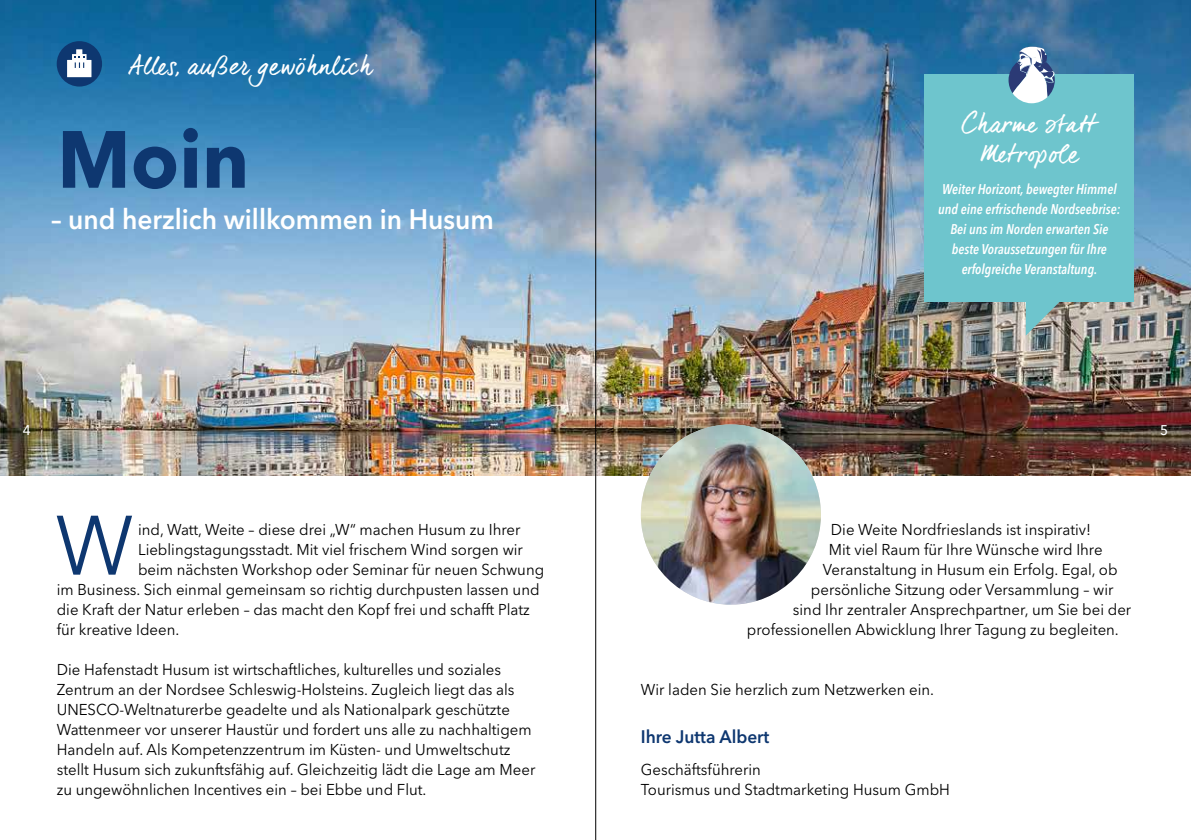
<style>
.page{position:relative;width:1191px;height:840px;background:#fff}
.page>*{position:absolute;margin:0;border:0;box-sizing:border-box;transform-origin:0 0}
.t1{font:83.2px "Avenir Next LT Pro";color:#0e3770;scale:.96 1}
.t2{font:700 80px "Avenir Next LT Pro";color:#0e3770;scale:.96 1}
.t3{font:600 28px "Avenir Next LT Pro";color:#fff;scale:.94 1}
.t4{font:25px/30px "dear Joe 6";color:#fff;text-align:center;scale:.96 1}
.t5{font:600 18px "Avenir Next LT Pro";color:#0e3770;scale:.96 1}
.t6{font:15.6px/20px "Avenir Next LT Pro";color:#000;scale:.96 1}
.t7{font:italic 600 condensed 14px/20px "Avenir Next LT Pro";color:#fff;text-align:center;scale:.96 1}
.t8{font:500 14px "Avenir Next LT Pro";color:#fff;scale:.96 1}
</style>
<div class="page">
<img style="left:596px;top:0;width:595px;height:475px">
<div style="left:924px;top:75px;width:210px;height:226px;background:#6ec5cd"></div>
<svg style="left:1025px;top:301px;width:34px;height:34px"></svg>
<svg style="left:1008px;top:46px;width:46px;height:57px"></svg>
<img style="left:0;top:0;width:596px;height:839px">
<img style="left:641px;top:424px;width:180px;height:180px;border-radius:90px">
<h3 class="t4" style="left:128px;top:50px;width:255px">Alles, außer gewöhnlich</h3>
<h2 class="t2" style="left:57px;top:110px;width:201px">Moin</h2>
<h3 class="t3" style="left:51px;top:202px;width:473px">– und herzlich willkommen in Husum</h3>
<h3 class="t4" style="left:961px;top:108px;width:143px">Charme statt<br>Metropole</h3>
<p class="t7" style="left:938px;top:179px;width:191px">Weiter Horizont, bewegter Himmel und eine erfrischende Nordseebrise:<br>Bei uns im Norden erwarten Sie beste Voraussetzungen für Ihre erfolgreiche Veranstaltung.</p>
<p class="t8" style="left:23px;top:421px;width:10px">4</p>
<p class="t8" style="left:1160px;top:421px;width:10px">5</p>
<h1 class="t1" style="left:56px;top:495px;width:82px">W</h1>
<p class="t6" style="left:138px;top:519px;width:400px">ind, Watt, Weite – diese drei „W“ machen Husum zu Ihrer</p>
<p class="t6" style="left:138px;top:539px;width:402px">Lieblingstagungsstadt. Mit viel frischem Wind sorgen wir</p>
<p class="t6" style="left:138px;top:559px;width:424px">beim nächsten Workshop oder Seminar für neuen Schwung</p>
<p class="t6" style="left:57px;top:579px;width:504px">im Business. Sich einmal gemeinsam so richtig durchpusten lassen und</p>
<p class="t6" style="left:57px;top:599px;width:494px">die Kraft der Natur erleben – das macht den Kopf frei und schafft Platz</p>
<p class="t6" style="left:57px;top:619px;width:129px">für kreative Ideen.</p>
<p class="t6" style="left:57px;top:659px;width:500px">Die Hafenstadt Husum ist wirtschaftliches, kulturelles und soziales Zentrum an der Nordsee Schleswig-Holsteins. Zugleich liegt das als UNESCO-Weltnaturerbe geadelte und als Nationalpark geschützte Wattenmeer vor unserer Haustür und fordert uns alle zu nachhaltigem Handeln auf. Als Kompetenzzentrum im Küsten- und Umweltschutz stellt Husum sich zukunftsfähig auf. Gleichzeitig lädt die Lage am Meer zu ungewöhnlichen Incentives ein – bei Ebbe und Flut.</p>
<p class="t6" style="left:831px;top:519px;width:272px">Die Weite Nordfrieslands ist inspirativ!</p>
<p class="t6" style="left:829px;top:539px;width:287px">Mit viel Raum für Ihre Wünsche wird Ihre</p>
<p class="t6" style="left:823px;top:559px;width:308px">Veranstaltung in Husum ein Erfolg. Egal, ob</p>
<p class="t6" style="left:811px;top:579px;width:317px">persönliche Sitzung oder Versammlung – wir</p>
<p class="t6" style="left:793px;top:599px;width:354px">sind Ihr zentraler Ansprechpartner, um Sie bei der</p>
<p class="t6" style="left:747px;top:619px;width:389px">professionellen Abwicklung Ihrer Tagung zu begleiten.</p>
<p class="t6" style="left:641px;top:679px;width:307px">Wir laden Sie herzlich zum Netzwerken ein.</p>
<p class="t5" style="left:641px;top:725px;width:135px">Ihre Jutta Albert</p>
<p class="t6" style="left:641px;top:759px;width:323px">Geschäftsführerin<br>Tourismus und Stadtmarketing Husum GmbH</p>
</div>
